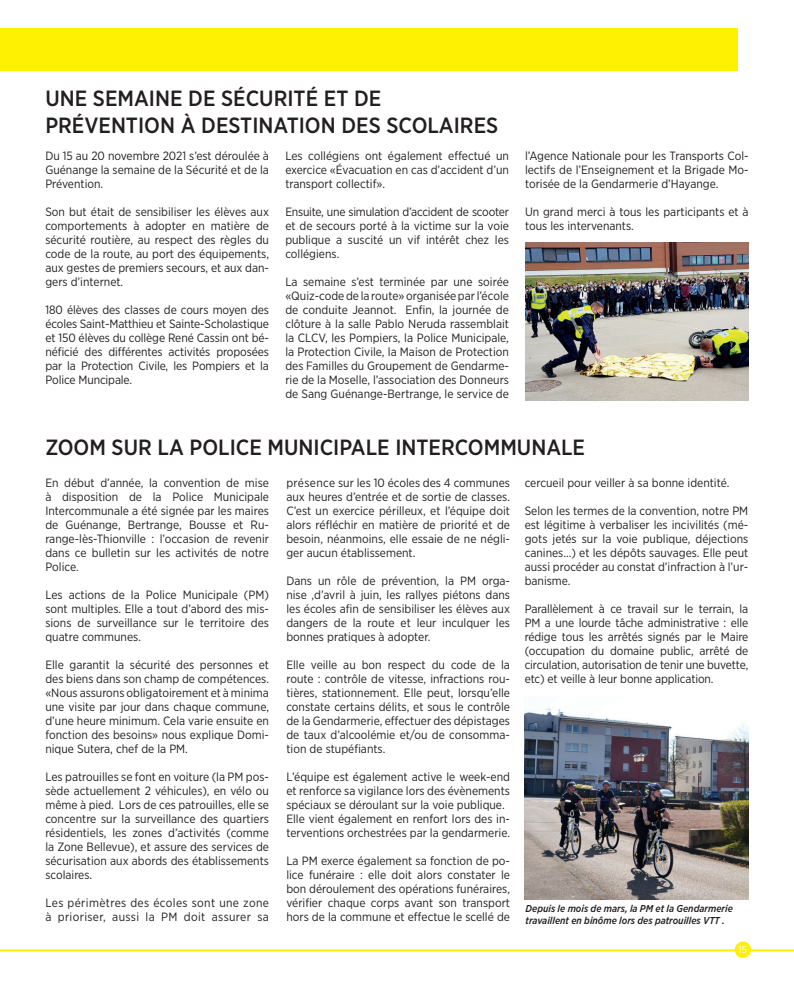
<style>
.page{position:relative;width:794px;height:993px;background:#fff}
.page>*{position:absolute;margin:0;border:0;box-sizing:border-box;transform-origin:0 0}
.t1{font:500 22px/26.4px "Gotham Narrow";color:#231f20}
.t2{font:12px/14px "Gotham Narrow";color:#231f20;text-align:justify}
.t3{font:12px/14px "Gotham Narrow";letter-spacing:.03em;color:#231f20}
.t4{font:italic 500 10px/12px "Gotham Narrow";color:#231f20}
.t5{font:10px "Gotham Narrow";color:#fff}
</style>
<div class="page">
<hr style="left:0;top:949px;width:794px;height:2px;background:#fff101">
<div style="left:0;top:28px;width:737px;height:43px;background:#fff101"></div>
<div style="left:734px;top:941px;width:17px;height:16px;background:#fff101;border-radius:50%"></div>
<img style="left:525px;top:243px;width:223px;height:157px">
<img style="left:525px;top:708px;width:223px;height:191px">
<h1 class="t1" style="left:45px;top:85px;width:454px">UNE SEMAINE DE SÉCURITÉ ET DE<br>PRÉVENTION À DESTINATION DES SCOLAIRES</h1>
<p class="t2" style="left:45px;top:148px;width:225px">Du 15 au 20 novembre 2021 s’est déroulée à Guénange la semaine de la Sécurité et de la Prévention.</p>
<p class="t2" style="left:45px;top:204px;width:225px">Son but était de sensibiliser les élèves aux comportements à adopter en matière de sécurité routière, au respect des règles du code de la route, au port des équipements, aux gestes de premiers secours, et aux dan&shy;gers d’internet.</p>
<p class="t2" style="left:45px;top:302px;width:225px">180 élèves des classes de cours moyen des écoles Saint-Matthieu et Sainte-Scholastique et 150 élèves du collège René Cassin ont bé&shy;néficié des différentes activités proposées par la Protection Civile, les Pompiers et la Police Muncipale.</p>
<p class="t2" style="left:285px;top:148px;width:225px">Les collégiens ont également effectué un exercice «Évacuation en cas d’accident d’un transport collectif».</p>
<p class="t2" style="left:285px;top:204px;width:225px">Ensuite, une simulation d’accident de scooter et de secours porté à la victime sur la voie publique a suscité un vif intérêt chez les collégiens.</p>
<p class="t2" style="left:285px;top:274px;width:225px">La semaine s’est terminée par une soirée «Quiz-code de la route» organisée par l’école de conduite Jeannot. Enfin, la journée de clôture à la salle Pablo Neruda rassemblait la CLCV, les Pompiers, la Police Municipale, la Protection Civile, la Maison de Protection des Familles du Groupement de Gendarme&shy;rie de la Moselle, l’association des Donneurs de Sang Guénange-Bertrange, le service de</p>
<p class="t2" style="left:525px;top:148px;width:225px">l’Agence Nationale pour les Transports Col&shy;lectifs de l’Enseignement et la Brigade Mo&shy;torisée de la Gendarmerie d’Hayange.</p>
<p class="t2" style="left:525px;top:204px;width:225px">Un grand merci à tous les participants et à tous les intervenants.</p>
<h1 class="t1" style="left:45px;top:434px;width:541px">ZOOM SUR LA POLICE MUNICIPALE INTERCOMMUNALE</h1>
<p class="t2" style="left:45px;top:475px;width:225px">En début d’année, la convention de mise à disposition de la Police Municipale Intercommunale a été signée par les maires de Guénange, Bertrange, Bousse et Ru&shy;range-lès-Thionville : l’occasion de revenir dans ce bulletin sur les activités de notre Police.</p>
<p class="t2" style="left:45px;top:587px;width:225px">Les actions de la Police Municipale (PM) sont multiples. Elle a tout d’abord des mis&shy;sions de surveillance sur le territoire des quatre communes.</p>
<p class="t2" style="left:45px;top:657px;width:225px">Elle garantit la sécurité des personnes et des biens dans son champ de compétences. «Nous assurons obligatoirement et à minima une visite par jour dans chaque commune, d’une heure minimum. Cela varie ensuite en fonction des besoins» nous explique Domi&shy;nique Sutera, chef de la PM.</p>
<p class="t2" style="left:45px;top:769px;width:225px">Les patrouilles se font en voiture (la PM pos&shy;sède actuellement 2 véhicules), en vélo ou même à pied. Lors de ces patrouilles, elle se concentre sur la surveillance des quartiers résidentiels, les zones d’activités (comme la Zone Bellevue), et assure des services de sécurisation aux abords des établissements scolaires.</p>
<p class="t3" style="left:45px;top:895px;width:225px">Les périmètres des écoles sont une zone à prioriser, aussi la PM doit assurer sa</p>
<p class="t2" style="left:286px;top:475px;width:225px">présence sur les 10 écoles des 4 communes aux heures d’entrée et de sortie de classes.<br>C’est un exercice périlleux, et l’équipe doit alors réfléchir en matière de priorité et de besoin, néanmoins, elle essaie de ne négli&shy;ger aucun établissement.</p>
<p class="t2" style="left:286px;top:573px;width:225px">Dans un rôle de prévention, la PM orga&shy;nise ,d’avril à juin, les rallyes piétons dans les écoles afin de sensibiliser les élèves aux dangers de la route et leur inculquer les bonnes pratiques à adopter.</p>
<p class="t2" style="left:286px;top:657px;width:225px">Elle veille au bon respect du code de la route : contrôle de vitesse, infractions rou&shy;tières, stationnement. Elle peut, lorsqu’elle constate certains délits, et sous le contrôle de la Gendarmerie, effectuer des dépistages de taux d’alcoolémie et/ou de consomma&shy;tion de stupéfiants.</p>
<p class="t2" style="left:286px;top:769px;width:225px;text-align:left">L’équipe est également active le week-end et renforce sa vigilance lors des évènements spéciaux se déroulant sur la voie publique.<br>Elle vient également en renfort lors des in&shy;terventions orchestrées par la gendarmerie.</p>
<p class="t2" style="left:286px;top:853px;width:225px">La PM exerce également sa fonction de po&shy;lice funéraire : elle doit alors constater le bon déroulement des opérations funéraires, vérifier chaque corps avant son transport hors de la commune et effectue le scellé de</p>
<p class="t2" style="left:525px;top:475px;width:206px">cercueil pour veiller à sa bonne identité.</p>
<p class="t2" style="left:525px;top:503px;width:225px">Selon les termes de la convention, notre PM est légitime à verbaliser les incivilités (mé&shy;gots jetés sur la voie publique, déjections canines...) et les dépôts sauvages. Elle peut aussi procéder au constat d’infraction à l’ur&shy;banisme.</p>
<p class="t2" style="left:525px;top:601px;width:225px">Parallèlement à ce travail sur le terrain, la PM a une lourde tâche administrative : elle rédige tous les arrêtés signés par le Maire (occupation du domaine public, arrêté de circulation, autorisation de tenir une buvette, etc) et veille à leur bonne application.</p>
<p class="t4" style="left:525px;top:901px;width:209px">Depuis le mois de mars, la PM et la Gendarmerie travaillent en binôme lors des patrouilles VTT .</p>
<p class="t5" style="left:738px;top:942px;width:10px">15</p>
</div>
